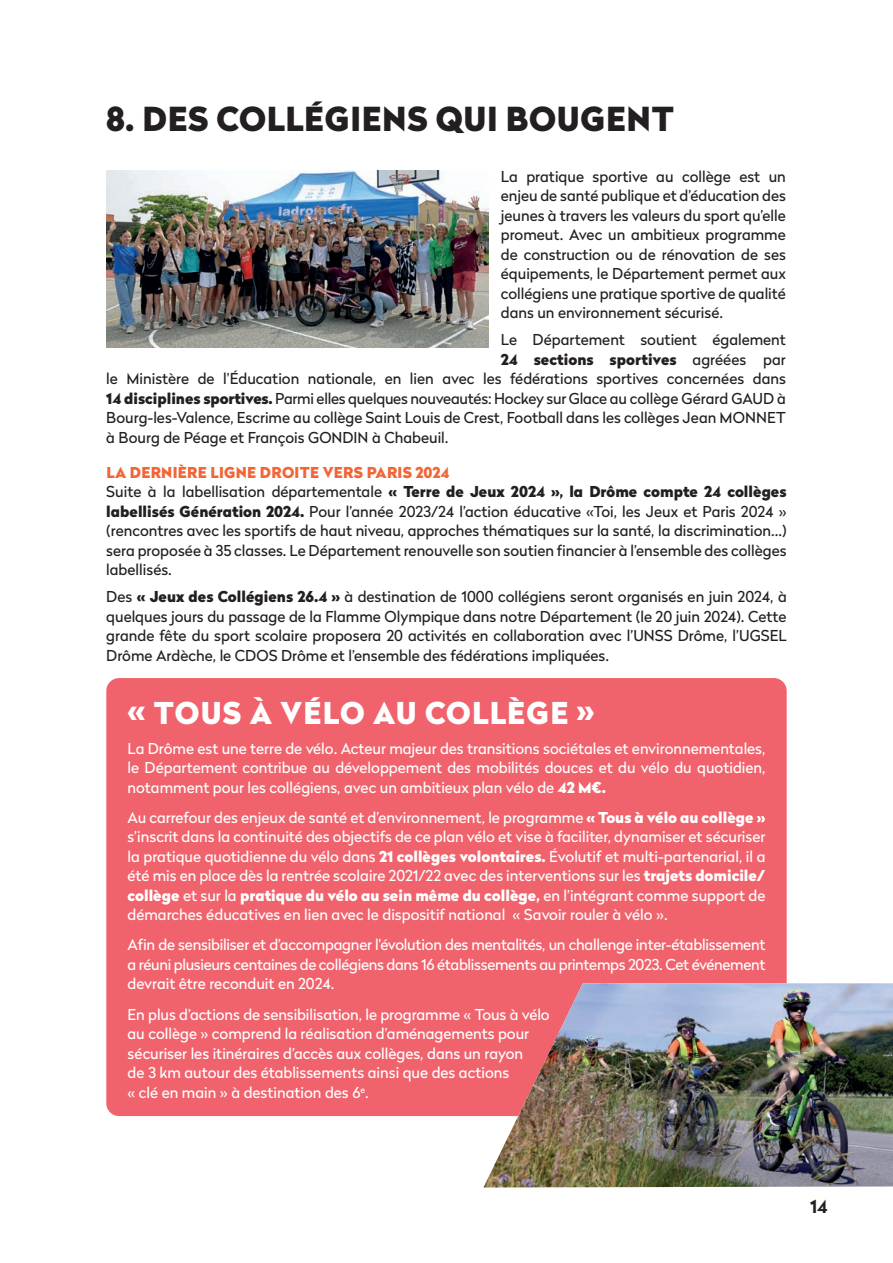
<style>
.page{position:relative;width:893px;height:1263px;background:#fff}
.page>*{position:absolute;margin:0;border:0;box-sizing:border-box;transform-origin:0 0}
.t1{font:900 33px "Radikal";letter-spacing:.02em;color:#231f20}
.t2{font:900 30px "Radikal";letter-spacing:.04em;color:#fff}
.t3{font:700 18px "Radikal";color:#231f20}
.t4{font:15px/19.5px "Radikal";color:#231f20;text-align:justify}
.t5{font:15px/19.5px "Radikal";color:#fff;text-align:justify}
.t6{font:900 15px "Radikal";color:#231f20}
.s1{font-weight:400}
.s2{font-weight:900}
.s3{font-weight:900;color:#f26537}
</style>
<div class="page">
<div style="left:106px;top:678px;width:681px;height:438px;background:#f0636d;border-radius:13px"></div>
<img style="left:483px;top:983px;width:410px;height:204px">
<img style="left:106px;top:170px;width:382px;height:178px">
<h1 class="t1" style="left:106px;top:94px;width:569px">8. DES COLLÉGIENS QUI BOUGENT</h1>
<p class="t4" style="left:501px;top:166px;width:287px">La pratique sportive au collège est un enjeu de santé publique et d’éducation des jeunes à travers les valeurs du sport qu’elle promeut. Avec un ambitieux programme de construction ou de rénovation de ses équipements, le Département permet aux collégiens une pratique sportive de qualité dans un environnement sécurisé.</p>
<p class="t4" style="left:501px;top:329px;width:286px">Le Département soutient également</p>
<p class="t6" style="left:501px;top:348px;width:287px">24 sections sportives <span class="s1">agréées par</span></p>
<p class="t4" style="left:106px;top:368px;width:681px">le Ministère de l’Éducation nationale, en lien avec les fédérations sportives concernées dans</p>
<p class="t4" style="left:106px;top:388px;width:681px"><span class="s2">14 disciplines sportives.</span> Parmi elles quelques nouveautés: Hockey sur Glace au collège Gérard GAUD à</p>
<p class="t4" style="left:106px;top:407px;width:681px">Bourg-les-Valence, Escrime au collège Saint Louis de Crest, Football dans les collèges Jean MONNET</p>
<p class="t4" style="left:106px;top:427px;width:344px">à Bourg de Péage et François GONDIN à Chabeuil.</p>
<p class="t4" style="left:106px;top:462px;width:682px;text-align:left"><span class="s3">LA DERNIÈRE LIGNE DROITE VERS PARIS 2024<br></span>Suite à la labellisation départementale <span class="s2">« Terre de Jeux 2024 », la Drôme compte 24 collèges labellisés Génération 2024.</span> Pour l’année 2023/24 l’action éducative «Toi, les Jeux et Paris 2024 » (rencontres avec les sportifs de haut niveau, approches thématiques sur la santé, la discrimination…) sera proposée à 35 classes. Le Département renouvelle son soutien financier à l’ensemble des collèges labellisés.</p>
<p class="t4" style="left:106px;top:586px;width:682px">Des <span class="s2">« Jeux des Collégiens 26.4 »</span> à destination de 1000 collégiens seront organisés en juin 2024, à quelques jours du passage de la Flamme Olympique dans notre Département (le 20 juin 2024). Cette grande fête du sport scolaire proposera 20 activités en collaboration avec l’UNSS Drôme, l’UGSEL Drôme Ardèche, le CDOS Drôme et l’ensemble des fédérations impliquées.</p>
<h2 class="t2" style="left:128px;top:690px;width:468px">« TOUS À VÉLO AU COLLÈGE »</h2>
<p class="t5" style="left:128px;top:738px;width:639px">La Drôme est une terre de vélo. Acteur majeur des transitions sociétales et environnementales, le Département contribue au développement des mobilités douces et du vélo du quotidien, notamment pour les collégiens, avec un ambitieux plan vélo de <span class="s2">42 M€.</span></p>
<p class="t5" style="left:128px;top:807px;width:639px">Au carrefour des enjeux de santé et d’environnement, le programme <span class="s2">« Tous à vélo au collège » </span>s’inscrit dans la continuité des objectifs de ce plan vélo et vise à faciliter, dynamiser et sécuriser la pratique quotidienne du vélo dans <span class="s2">21 collèges volontaires.</span> Évolutif et multi-partenarial, il a été mis en place dès la rentrée scolaire 2021/22 avec des interventions sur les <span class="s2">trajets domicile/ collège</span> et sur la <span class="s2">pratique du vélo au sein même du collège,</span> en l’intégrant comme support de démarches éducatives en lien avec le dispositif national « Savoir rouler à vélo ».</p>
<p class="t5" style="left:128px;top:934px;width:639px">Afin de sensibiliser et d’accompagner l’évolution des mentalités, un challenge inter-établissement a réuni plusieurs centaines de collégiens dans 16 établissements au printemps 2023. Cet événement devrait être reconduit en 2024.</p>
<p class="t5" style="left:128px;top:1003px;width:424px;text-align:left">En plus d’actions de sensibilisation, le programme « Tous à vélo au collège » comprend la réalisation d’aménagements pour sécuriser les itinéraires d’accès aux collèges, dans un rayon<br>de 3 km autour des établissements ainsi que des actions<br>« clé en main » à destination des 6<sup>e</sup>.</p>
<p class="t3" style="left:810px;top:1193px;width:19px">14</p>
</div>
